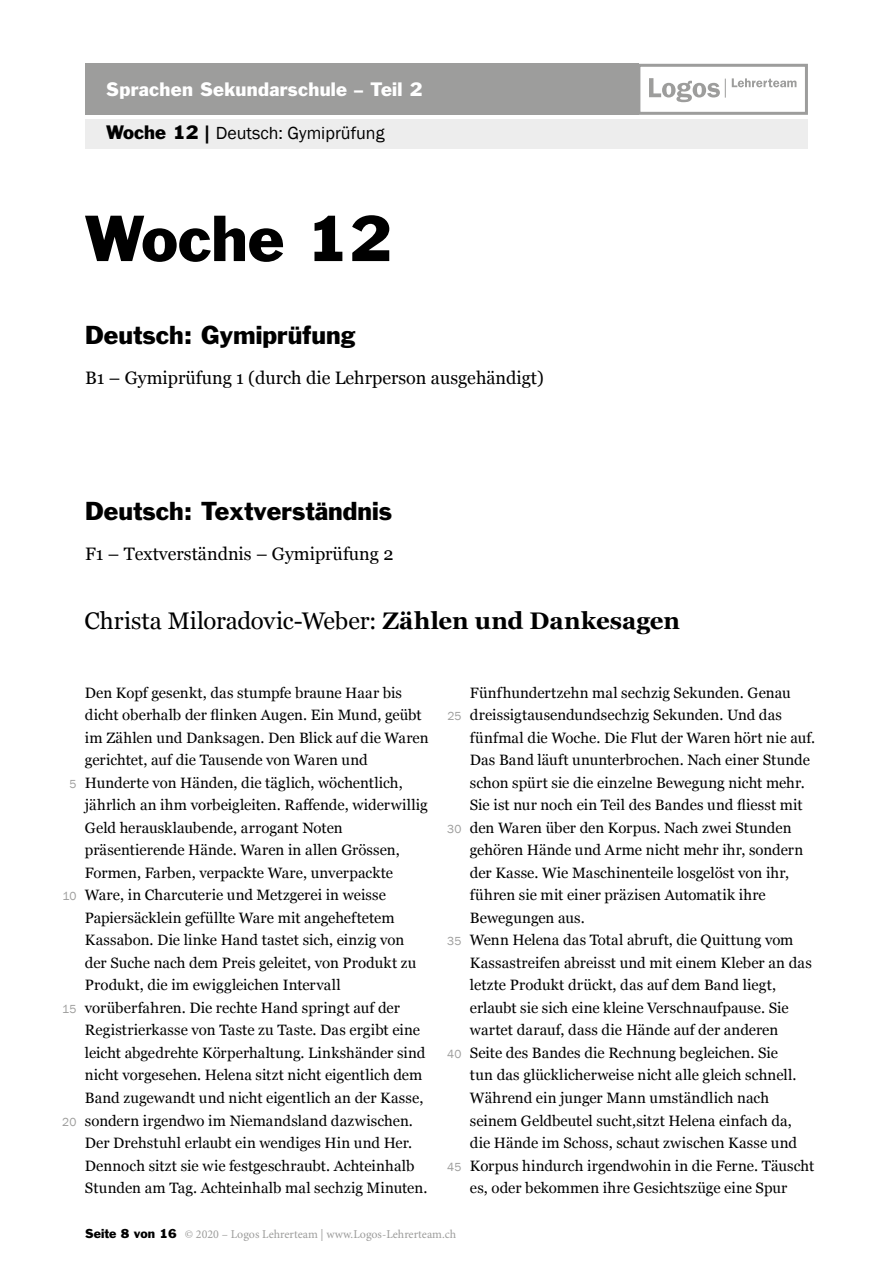
<style>
.page{position:relative;width:893px;height:1263px;background:#fff}
.page>*{position:absolute;margin:0;border:0;box-sizing:border-box;transform-origin:0 0}
.t1{font:60px "Franklin Gothic Std";color:#000}
.t2{font:24px "Georgia";letter-spacing:-.01em;color:#000}
.t3{font:24px "Franklin Gothic Std";color:#000}
.t4{font:18px "Georgia";color:#000}
.t5{font:18px "Franklin Gothic Std";letter-spacing:.015em;color:#fff}
.t6{font:18px "Franklin Gothic";color:#000}
.t7{font:15px/22.5px "Georgia";color:#000}
.t8{font:12px "Minion Pro";color:#9d9d9c}
.t9{font:12px "Franklin Gothic";letter-spacing:.01em;color:#9d9d9c}
.s1{font-family:"Franklin Gothic Std"}
.s2{font-weight:700}
.s3{font-family:"Franklin Gothic Std";color:#000}
</style>
<div class="page">
<div style="left:85px;top:119px;width:723px;height:30px;background:#ededed"></div>
<div style="left:85px;top:64px;width:554px;height:51px;background:#9d9d9c"></div>
<svg style="left:649px;top:78px;width:77px;height:24px"></svg>
<svg style="left:732px;top:78px;width:65px;height:9px"></svg>
<div style="left:637px;top:64px;width:171px;height:51px;border:3px solid #9d9d9c"></div>
<p class="t5" style="left:106px;top:78px;width:318px">Sprachen Sekundarschule – Teil 2</p>
<p class="t6" style="left:106px;top:122px;width:280px"><span class="s1">Woche 12 |</span> Deutsch: Gymiprüfung</p>
<h1 class="t1" style="left:85px;top:200px;width:310px">Woche 12</h1>
<h2 class="t3" style="left:85px;top:320px;width:272px">Deutsch: Gymiprüfung</h2>
<p class="t4" style="left:85px;top:365px;width:460px">B1 – Gymiprüfung 1 (durch die Lehrperson ausgehändigt)</p>
<h2 class="t3" style="left:85px;top:496px;width:308px">Deutsch: Textverständnis</h2>
<p class="t4" style="left:85px;top:541px;width:310px">F1 – Textverständnis – Gymiprüfung 2</p>
<h2 class="t2" style="left:85px;top:604px;width:597px">Christa Miloradovic-Weber: <span class="s2">Zählen und Dankesagen</span></h2>
<p class="t7" style="left:85px;top:681px;width:345px">Den Kopf gesenkt, das stumpfe braune Haar bis dicht oberhalb der flinken Augen. Ein Mund, geübt im Zählen und Danksagen. Den Blick auf die Waren gerichtet, auf die Tausende von Waren und Hunderte von Händen, die täglich, wöchentlich, jährlich an ihm vorbeigleiten. Raffende, widerwillig Geld herausklaubende, arrogant Noten präsentierende Hände. Waren in allen Grössen, Formen, Farben, verpackte Ware, unverpackte Ware, in Charcuterie und Metzgerei in weisse Papiersäcklein gefüllte Ware mit angeheftetem Kassabon. Die linke Hand tastet sich, einzig von der Suche nach dem Preis geleitet, von Produkt zu Produkt, die im ewiggleichen Intervall vorüberfahren. Die rechte Hand springt auf der Registrierkasse von Taste zu Taste. Das ergibt eine leicht abgedrehte Körperhaltung. Linkshänder sind nicht vorgesehen. Helena sitzt nicht eigentlich dem Band zugewandt und nicht eigentlich an der Kasse, sondern irgendwo im Niemandsland dazwischen.<br>Der Drehstuhl erlaubt ein wendiges Hin und Her.<br>Dennoch sitzt sie wie festgeschraubt. Achteinhalb Stunden am Tag. Achteinhalb mal sechzig Minuten.</p>
<p class="t7" style="left:470px;top:681px;width:347px">Fünfhundertzehn mal sechzig Sekunden. Genau dreissigtausendundsechzig Sekunden. Und das fünfmal die Woche. Die Flut der Waren hört nie auf.<br>Das Band läuft ununterbrochen. Nach einer Stunde schon spürt sie die einzelne Bewegung nicht mehr.<br>Sie ist nur noch ein Teil des Bandes und fliesst mit den Waren über den Korpus. Nach zwei Stunden gehören Hände und Arme nicht mehr ihr, sondern der Kasse. Wie Maschinenteile losgelöst von ihr, führen sie mit einer präzisen Automatik ihre Bewegungen aus.<br>Wenn Helena das Total abruft, die Quittung vom Kassastreifen abreisst und mit einem Kleber an das letzte Produkt drückt, das auf dem Band liegt, erlaubt sie sich eine kleine Verschnaufpause. Sie wartet darauf, dass die Hände auf der anderen<br>Seite des Bandes die Rechnung begleichen. Sie<br>tun das glücklicherweise nicht alle gleich schnell.<br>Während ein junger Mann umständlich nach seinem Geldbeutel sucht,sitzt Helena einfach da, die Hände im Schoss, schaut zwischen Kasse und Korpus hindurch irgendwohin in die Ferne. Täuscht es, oder bekommen ihre Gesichtszüge eine Spur</p>
<p class="t9" style="left:447px;top:709px;width:15px">25</p>
<p class="t9" style="left:69px;top:776px;width:9px">5</p>
<p class="t9" style="left:447px;top:821px;width:16px">30</p>
<p class="t9" style="left:62px;top:889px;width:15px">10</p>
<p class="t9" style="left:447px;top:934px;width:16px">35</p>
<p class="t9" style="left:62px;top:1001px;width:16px">15</p>
<p class="t9" style="left:447px;top:1046px;width:16px">40</p>
<p class="t9" style="left:62px;top:1114px;width:16px">20</p>
<p class="t9" style="left:447px;top:1159px;width:16px">45</p>
<p class="t8" style="left:85px;top:1226px;width:373px"><span class="s3">Seite 8 von 16</span> © 2020 – Logos Lehrerteam | www.Logos-Lehrerteam.ch</p>
</div>
